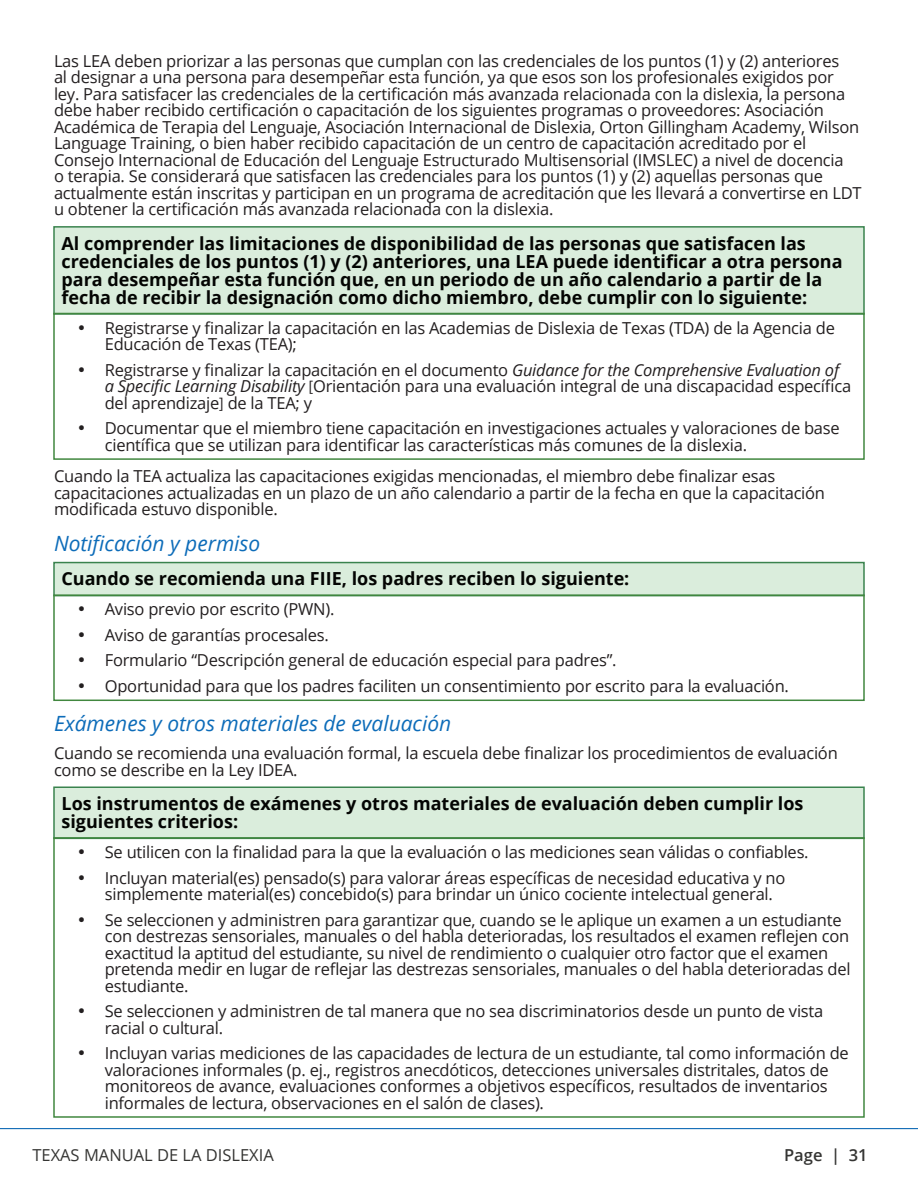
<style>
.page{position:relative;width:918px;height:1188px;background:#fff}
.page>*{position:absolute;margin:0;border:0;box-sizing:border-box;transform-origin:0 0}
.Heading_5{font:italic 21px "Open Sans";color:#0d6cb9}
.Figure_Title_2{font:700 18px/18px "Open Sans";color:#040503}
.Body_Text{font:16.5px/16.5px "Open Sans";letter-spacing:-.015em;color:#231f20}
.t1{font:16.5px "Open Sans";color:#353533}
.t2{font:600 16.5px "Open Sans";color:#353533}
.s1{font-style:italic}
.s2{font-family:"Myriad Pro"}
</style>
<div class="page">
<hr style="left:0;top:1128px;width:918px;height:1px;background:#126cb6">
<div style="left:53px;top:226px;width:812px;height:89px;background:#daeddc;border:2px solid #3a834e"></div>
<div style="left:53px;top:313px;width:812px;height:147px;border:2px solid #41873f"></div>
<div style="left:53px;top:562px;width:812px;height:34px;background:#daeddc;border:2px solid #3a834e"></div>
<div style="left:53px;top:594px;width:812px;height:107px;border:2px solid #41873f"></div>
<div style="left:53px;top:787px;width:812px;height:52px;background:#daeddc;border:2px solid #3a834e"></div>
<div style="left:53px;top:837px;width:812px;height:281px;border:2px solid #41873f"></div>
<p class="Body_Text" style="left:54px;top:52px;width:809px">Las LEA deben priorizar a las personas que cumplan con las credenciales de los puntos (1) y (2) anteriores<br>al designar a una persona para desempeñar esta función, ya que esos son los profesionales exigidos por ley. Para satisfacer las credenciales de la certificación más avanzada relacionada con la dislexia, la persona debe haber recibido certificación o capacitación de los siguientes programas o proveedores: Asociación Académica de Terapia del Lenguaje, Asociación Internacional de Dislexia, Orton Gillingham Academy, Wilson Language Training, o bien haber recibido capacitación de un centro de capacitación acreditado por el Consejo Internacional de Educación del Lenguaje Estructurado Multisensorial (IMSLEC) a nivel de docencia<br>o terapia. Se considerará que satisfacen las credenciales para los puntos (1) y (2) aquellas personas que actualmente están inscritas y participan en un programa de acreditación que les llevará a convertirse en LDT u obtener la certificación más avanzada relacionada con la dislexia.</p>
<p class="Figure_Title_2" style="left:62px;top:234px;width:783px">Al comprender las limitaciones de disponibilidad de las personas que satisfacen las credenciales de los puntos (1) y (2) anteriores, una LEA puede identificar a otra persona para desempeñar esta función que, en un periodo de un año calendario a partir de la fecha de recibir la designación como dicho miembro, debe cumplir con lo siguiente:</p>
<p class="Body_Text" style="left:105px;top:319px;width:732px;text-indent:-27px">• Registrarse y finalizar la capacitación en las Academias de Dislexia de Texas (TDA) de la Agencia de<br>Educación de Texas (TEA);</p>
<p class="Body_Text" style="left:105px;top:361px;width:748px;text-indent:-27px">• Registrarse y finalizar la capacitación en el documento <span class="s1">Guidance for the Comprehensive Evaluation of a Specific Learning Disability</span> <span class="s2">[</span>Orientación para una evaluación integral de una discapacidad específica del aprendizaje<span class="s2">]</span> de la TEA; y</p>
<p class="Body_Text" style="left:105px;top:419px;width:737px;text-indent:-27px">• Documentar que el miembro tiene capacitación en investigaciones actuales y valoraciones de base científica que se utilizan para identificar las características más comunes de la dislexia.</p>
<p class="Body_Text" style="left:54px;top:467px;width:773px">Cuando la TEA actualiza las capacitaciones exigidas mencionadas, el miembro debe finalizar esas capacitaciones actualizadas en un plazo de un año calendario a partir de la fecha en que la capacitación modificada estuvo disponible.</p>
<h5 class="Heading_5" style="left:54px;top:529px;width:208px">Notificación y permiso</h5>
<p class="Figure_Title_2" style="left:62px;top:569px;width:569px">Cuando se recomienda una FIIE, los padres reciben lo siguiente:</p>
<p class="Body_Text" style="left:78px;top:601px;width:258px">• Aviso previo por escrito (PWN).</p>
<p class="Body_Text" style="left:78px;top:626px;width:253px">• Aviso de garantías procesales.</p>
<p class="Body_Text" style="left:78px;top:652px;width:540px">• Formulario “Descripción general de educación especial para padres”.</p>
<p class="Body_Text" style="left:78px;top:677px;width:713px">• Oportunidad para que los padres faciliten un consentimiento por escrito para la evaluación.</p>
<h5 class="Heading_5" style="left:54px;top:709px;width:399px">Exámenes y otros materiales de evaluación</h5>
<p class="Body_Text" style="left:54px;top:744px;width:785px">Cuando se recomienda una evaluación formal, la escuela debe finalizar los procedimientos de evaluación como se describe en la Ley IDEA.</p>
<p class="Figure_Title_2" style="left:62px;top:794px;width:744px">Los instrumentos de exámenes y otros materiales de evaluación deben cumplir los siguientes criterios:</p>
<p class="Body_Text" style="left:78px;top:843px;width:732px">• Se utilicen con la finalidad para la que la evaluación o las mediciones sean válidas o confiables.</p>
<p class="Body_Text" style="left:105px;top:869px;width:682px;text-indent:-27px">• Incluyan material(es) pensado(s) para valorar áreas específicas de necesidad educativa y no simplemente material(es) concebido(s) para brindar un único cociente intelectual general.</p>
<p class="Body_Text" style="left:105px;top:911px;width:747px;text-indent:-27px">• Se seleccionen y administren para garantizar que, cuando se le aplique un examen a un estudiante con destrezas sensoriales, manuales o del habla deterioradas, los resultados el examen reflejen con exactitud la aptitud del estudiante, su nivel de rendimiento o cualquier otro factor que el examen pretenda medir en lugar de reflejar las destrezas sensoriales, manuales o del habla deterioradas del estudiante.</p>
<p class="Body_Text" style="left:105px;top:1002px;width:720px;text-indent:-27px">• Se seleccionen y administren de tal manera que no sea discriminatorios desde un punto de vista racial o cultural.</p>
<p class="Body_Text" style="left:105px;top:1044px;width:746px;text-indent:-27px">• Incluyan varias mediciones de las capacidades de lectura de un estudiante, tal como información de valoraciones informales (p. ej., registros anecdóticos, detecciones universales distritales, datos de monitoreos de avance, evaluaciones conformes a objetivos específicos, resultados de inventarios informales de lectura, observaciones en el salón de clases).</p>
<p class="t1" style="left:32px;top:1144px;width:243px">TEXAS MANUAL DE LA DISLEXIA</p>
<p class="t2" style="left:784px;top:1144px;width:85px">Page | 31</p>
</div>
